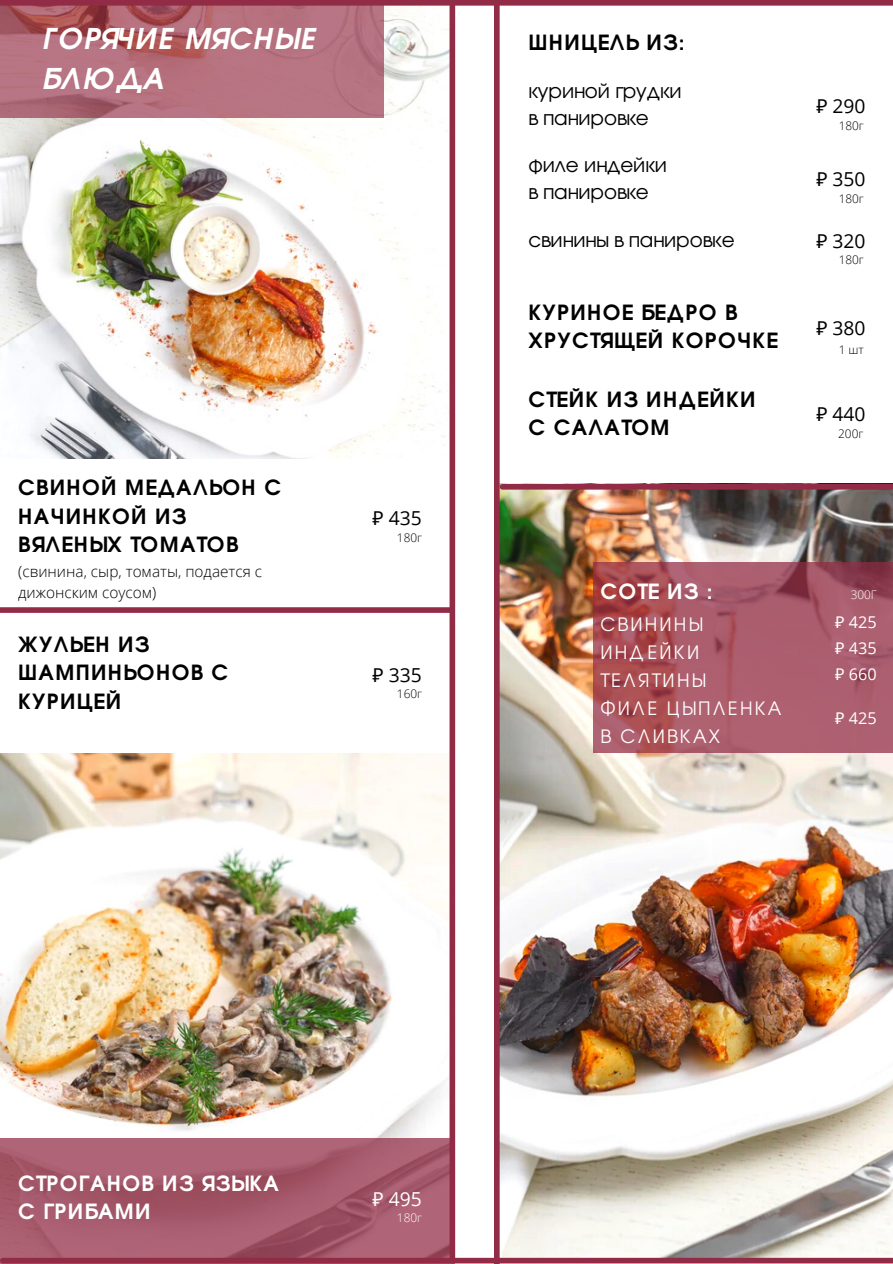
<style>
.page{position:relative;width:893px;height:1264px;background:#fff}
.page>*{position:absolute;margin:0;border:0;box-sizing:border-box;transform-origin:0 0}
.t1{font:italic 700 28.5px/40.5px "Te X Gyre Adventor";letter-spacing:.065em;color:#fff}
.t2{font:700 20.85px/28.5px "Te X Gyre Adventor";letter-spacing:.065em;color:#000}
.t3{font:700 20.85px/28.5px "Te X Gyre Adventor";letter-spacing:.065em;color:#fff}
.t4{font:19.8px/27px "Te X Gyre Adventor";color:#000}
.t5{font:19.2px "Open Sans";color:#000}
.t6{font:19.2px "Open Sans";color:#fff}
.t7{font:18.3px/28.2px "Te X Gyre Adventor";letter-spacing:.125em;color:#fff}
.t8{font:16.2px "Open Sans";color:#fff}
.t9{font:300 15.3px/21.5px "Open Sans";color:#000}
.t10{font:300 11.85px "Open Sans";color:#000}
.t11{font:300 11.85px "Open Sans";color:#fff}
.s1{font-family:"Noto Sans"}
</style>
<div class="page">
<img style="left:0;top:6px;width:449px;height:452px">
<img style="left:0;top:753px;width:449px;height:384px">
<img style="left:499px;top:484px;width:393px;height:773px">
<div style="left:449px;top:0;width:6px;height:1260px;background:#922b45"></div>
<div style="left:494px;top:0;width:5px;height:1263px;background:#922b45"></div>
<div style="left:3px;top:1257px;width:889px;height:6px;background:#922b45"></div>
<div style="left:0;top:0;width:892px;height:6px;background:#922b45"></div>
<div style="left:502px;top:484px;width:390px;height:5px;background:#922b45"></div>
<div style="left:0;top:607px;width:449px;height:6px;background:#922b45"></div>
<svg style="left:0;top:1137px;width:450px;height:126px;background:#a65a6d"></svg>
<svg style="left:592px;top:562px;width:300px;height:191px;background:#a85764"></svg>
<svg style="left:0;top:5px;width:383px;height:112px;background:#b26b78"></svg>
<p class="t1" style="left:42px;top:15px;width:274px">ГОРЯЧИЕ МЯСНЫЕ<br>БЛЮДА</p>
<h3 class="t2" style="left:18px;top:471px;width:264px">СВИНОЙ МЕДАЛЬОН С<br>НАЧИНКОЙ ИЗ<br>ВЯЛЕНЫХ ТОМАТОВ</h3>
<p class="t9" style="left:18px;top:560px;width:245px">(свинина, сыр, томаты, подается с дижонским соусом)</p>
<p class="t2" style="left:18px;top:628px;width:211px">ЖУЛЬЕН ИЗ<br>ШАМПИНЬОНОВ С<br>КУРИЦЕЙ</p>
<h3 class="t5" style="left:372px;top:505px;width:51px"><span class="s1">₽</span> 435</h3>
<h3 class="t10" style="left:397px;top:529px;width:27px">180г</h3>
<h3 class="t5" style="left:372px;top:661px;width:51px"><span class="s1">₽</span> 335</h3>
<h3 class="t10" style="left:397px;top:685px;width:27px">160г</h3>
<h2 class="t2" style="left:528px;top:26px;width:158px">ШНИЦЕЛЬ ИЗ:</h2>
<h2 class="t4" style="left:528px;top:76px;width:155px">куриной грудки в панировке</h2>
<h6 class="t4" style="left:528px;top:150px;width:140px">филе индейки в панировке</h6>
<h4 class="t4" style="left:528px;top:225px;width:208px">свинины в панировке</h4>
<h5 class="t2" style="left:528px;top:296px;width:250px">КУРИНОЕ БЕДРО В<br>ХРУСТЯЩЕЙ КОРОЧКЕ</h5>
<p class="t2" style="left:528px;top:382px;width:228px">СТЕЙК ИЗ ИНДЕЙКИ<br>С САЛАТОМ</p>
<h5 class="t5" style="left:816px;top:92px;width:51px"><span class="s1">₽</span> 290</h5>
<h5 class="t10" style="left:838px;top:117px;width:27px">180г</h5>
<h5 class="t5" style="left:816px;top:166px;width:51px"><span class="s1">₽</span> 350</h5>
<h5 class="t10" style="left:838px;top:191px;width:27px">180г</h5>
<h3 class="t5" style="left:816px;top:227px;width:51px"><span class="s1">₽</span> 320</h3>
<p class="t10" style="left:838px;top:251px;width:27px">180г</p>
<h2 class="t5" style="left:816px;top:314px;width:51px"><span class="s1">₽</span> 380</h2>
<h3 class="t10" style="left:838px;top:341px;width:27px">1 шт</h3>
<h2 class="t5" style="left:816px;top:401px;width:51px"><span class="s1">₽</span> 440</h2>
<h3 class="t10" style="left:838px;top:425px;width:27px">200г</h3>
<p class="t3" style="left:600px;top:575px;width:114px">СОТЕ ИЗ :</p>
<h2 class="t7" style="left:600px;top:608px;width:182px">СВИНИНЫ<br>ИНДЕЙКИ<br>ТЕЛЯТИНЫ<br>ФИЛЕ ЦЫПЛЕНКА<br>В СЛИВКАХ</h2>
<h3 class="t8" style="left:835px;top:610px;width:43px"><span class="s1">₽</span> 425</h3>
<p class="t11" style="left:850px;top:586px;width:28px">300Г</p>
<p class="t8" style="left:835px;top:636px;width:43px"><span class="s1">₽</span> 435</p>
<h2 class="t8" style="left:835px;top:663px;width:43px"><span class="s1">₽</span> 660</h2>
<h3 class="t8" style="left:835px;top:706px;width:43px"><span class="s1">₽</span> 425</h3>
<h1 class="t3" style="left:18px;top:1166px;width:262px">СТРОГАНОВ ИЗ ЯЗЫКА<br>С ГРИБАМИ</h1>
<h2 class="t6" style="left:372px;top:1185px;width:51px"><span class="s1">₽</span> 495</h2>
<h3 class="t11" style="left:397px;top:1209px;width:27px">180г</h3>
</div>
